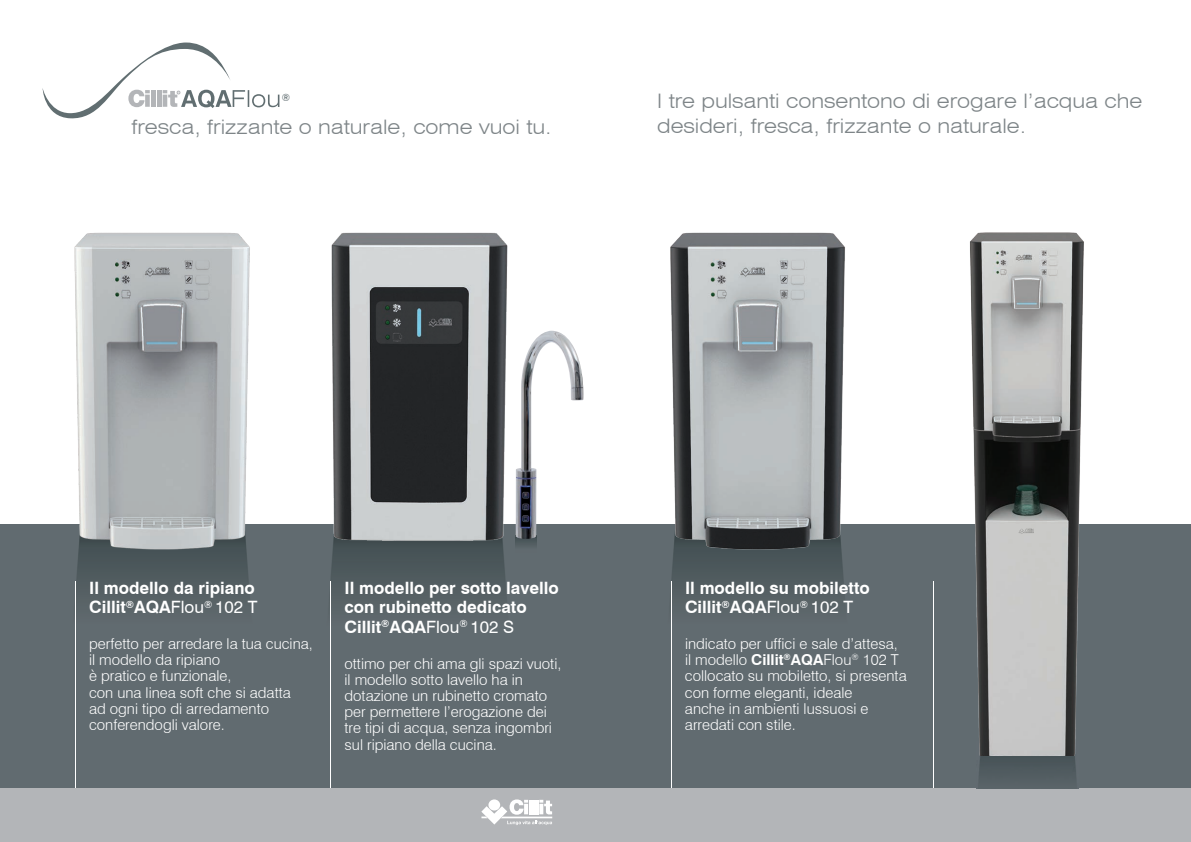
<style>
.page{position:relative;width:1191px;height:842px;background:#fff}
.page>*{position:absolute;margin:0;border:0;box-sizing:border-box;transform-origin:0 0}
.t1{font:300 expanded 20px/25px "Swiss 721 BT";color:#7e8588}
.t2{font:700 17px/19.4px "Swiss 721 BT";color:#fff}
.t3{font:300 15px/16.2px "Swiss 721 BT";color:#fff}
.t4{font:10px "Swiss 721 BT";color:#616e71}
.s1{font-weight:400}
.s2{font-weight:700}
</style>
<div class="page">
<div style="left:0;top:524px;width:1191px;height:264px;background:#616b70"></div>
<svg style="left:43px;top:43px;width:236px;height:76px"></svg>
<hr style="left:932px;top:581px;width:1px;height:207px;background:#fff">
<img style="left:74px;top:232px;width:176px;height:327px">
<img style="left:331px;top:232px;width:206px;height:335px">
<img style="left:670px;top:232px;width:175px;height:340px">
<div style="left:0;top:788px;width:1191px;height:54px;background:#b3b5b8"></div>
<svg style="left:481px;top:799px;width:71px;height:26px"></svg>
<img style="left:516px;top:539px;width:20px;height:13px">
<img style="left:516px;top:331px;width:67px;height:208px">
<img style="left:976px;top:755px;width:102px;height:34px">
<img style="left:970px;top:232px;width:114px;height:523px">
<svg style="left:1018px;top:529px;width:15px;height:5px"></svg>
<hr style="left:330px;top:581px;width:1px;height:207px;background:#fff">
<hr style="left:75px;top:581px;width:1px;height:207px;background:#fff">
<hr style="left:671px;top:581px;width:1px;height:207px;background:#fff">
<p class="t4" style="left:282px;top:91px;width:10px">®</p>
<h1 class="t1" style="left:131px;top:114px;width:422px">fresca, frizzante o naturale, come vuoi tu.</h1>
<h1 class="t1" style="left:657px;top:89px;width:487px">I tre pulsanti consentono di erogare l’acqua che desideri, fresca, frizzante o naturale.</h1>
<p class="t2" style="left:89px;top:578px;width:170px">Il modello da ripiano<br>Cillit<sup>®</sup>AQA<span class="s1">Flou</span><sup>®</sup> <span class="s1">102 T</span></p>
<p class="t3" style="left:89px;top:635px;width:225px">perfetto per arredare la tua cucina, il modello da ripiano<br>è pratico e funzionale,<br>con una linea soft che si adatta<br>ad ogni tipo di arredamento conferendogli valore.</p>
<p class="t2" style="left:344px;top:578px;width:216px">Il modello per sotto lavello con rubinetto dedicato<br>Cillit<sup>®</sup>AQA<span class="s1">Flou</span><sup>®</sup> <span class="s1">102 S</span></p>
<p class="t3" style="left:344px;top:655px;width:218px">ottimo per chi ama gli spazi vuoti, il modello sotto lavello ha in dotazione un rubinetto cromato per permettere l’erogazione dei tre tipi di acqua, senza ingombri sul ripiano della cucina.</p>
<p class="t2" style="left:685px;top:578px;width:186px">Il modello su mobiletto<br>Cillit<sup>®</sup>AQA<span class="s1">Flou</span><sup>®</sup> <span class="s1">102 T</span></p>
<p class="t3" style="left:685px;top:635px;width:223px">indicato per uffici e sale d’attesa, il modello <span class="s2">Cillit</span><sup>®</sup><span class="s2">AQA</span>Flou<sup>®</sup> 102 T collocato su mobiletto, si presenta con forme eleganti, ideale<br>anche in ambienti lussuosi e arredati con stile.</p>
</div>
